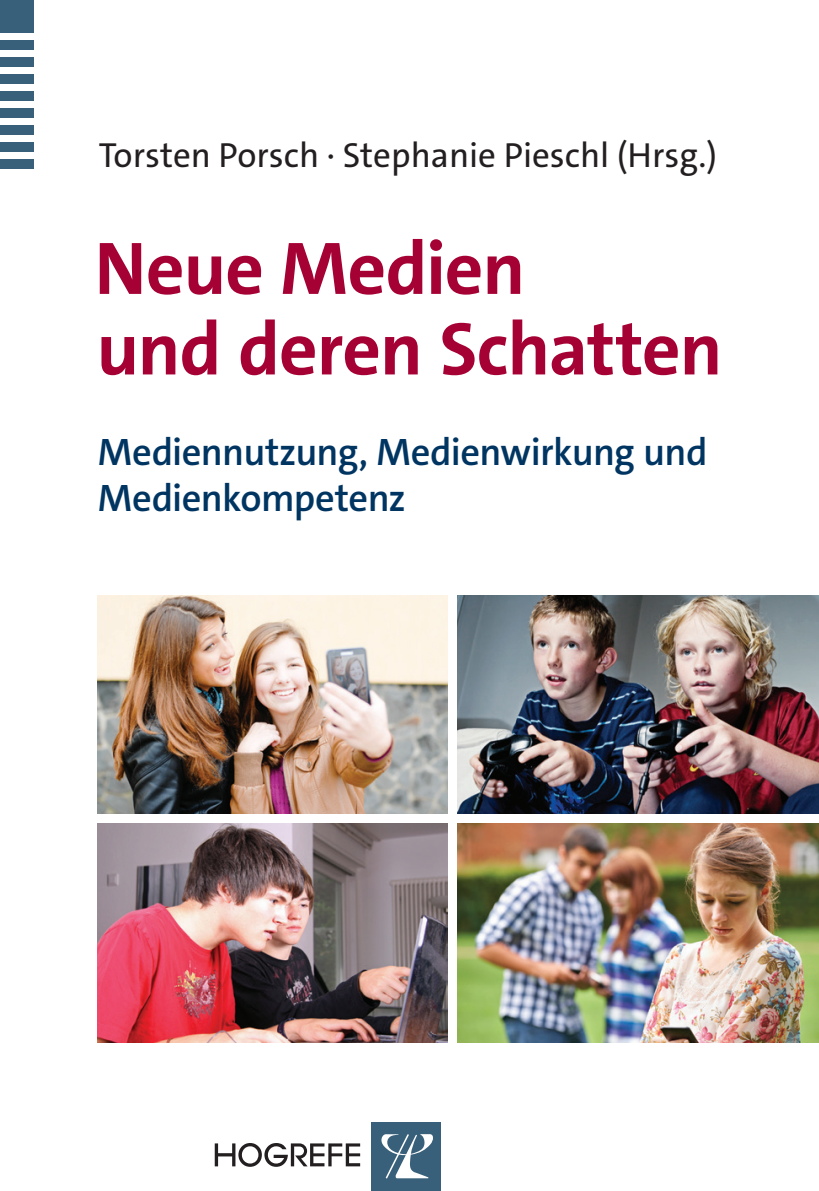
<style>
.page{position:relative;width:819px;height:1191px;background:#fff}
.page>*{position:absolute;margin:0;border:0;box-sizing:border-box;transform-origin:0 0}
.t1{font:700 75.25px/80.5px "The Sans C4 s";letter-spacing:-.015em;color:#a50134}
.t2{font:600 38.5px/45.5px "The Sans C4 s";letter-spacing:-.015em;color:#003562}
.t3{font:35px "The Sans C4 s";color:#231f20}
</style>
<div class="page">
<div style="left:371px;top:1122px;width:70px;height:69px;background:#38607a"></div>
<svg style="left:381px;top:1134px;width:52px;height:44px"></svg>
<svg style="left:215px;top:1143px;width:145px;height:23px"></svg>
<div style="left:0;top:0;width:33px;height:33px;background:#38607a"></div>
<div style="left:0;top:41px;width:33px;height:9px;background:#38607a"></div>
<div style="left:0;top:92px;width:33px;height:9px;background:#38607a"></div>
<div style="left:0;top:75px;width:33px;height:9px;background:#38607a"></div>
<div style="left:0;top:58px;width:33px;height:9px;background:#38607a"></div>
<div style="left:0;top:109px;width:33px;height:9px;background:#38607a"></div>
<div style="left:0;top:160px;width:33px;height:9px;background:#38607a"></div>
<div style="left:0;top:143px;width:33px;height:9px;background:#38607a"></div>
<div style="left:0;top:126px;width:33px;height:9px;background:#38607a"></div>
<img style="left:457px;top:595px;width:361px;height:219px">
<img style="left:457px;top:823px;width:361px;height:219px">
<img style="left:97px;top:823px;width:350px;height:219px">
<img style="left:97px;top:596px;width:350px;height:218px">
<p class="t3" style="left:99px;top:132px;width:619px">Torsten Porsch · Stephanie Pieschl (Hrsg.)</p>
<h1 class="t1" style="left:94px;top:229px;width:629px">Neue Medien<br>und deren Schatten</h1>
<p class="t2" style="left:98px;top:430px;width:611px">Mediennutzung, Medienwirkung und<br>Medienkompetenz</p>
</div>
